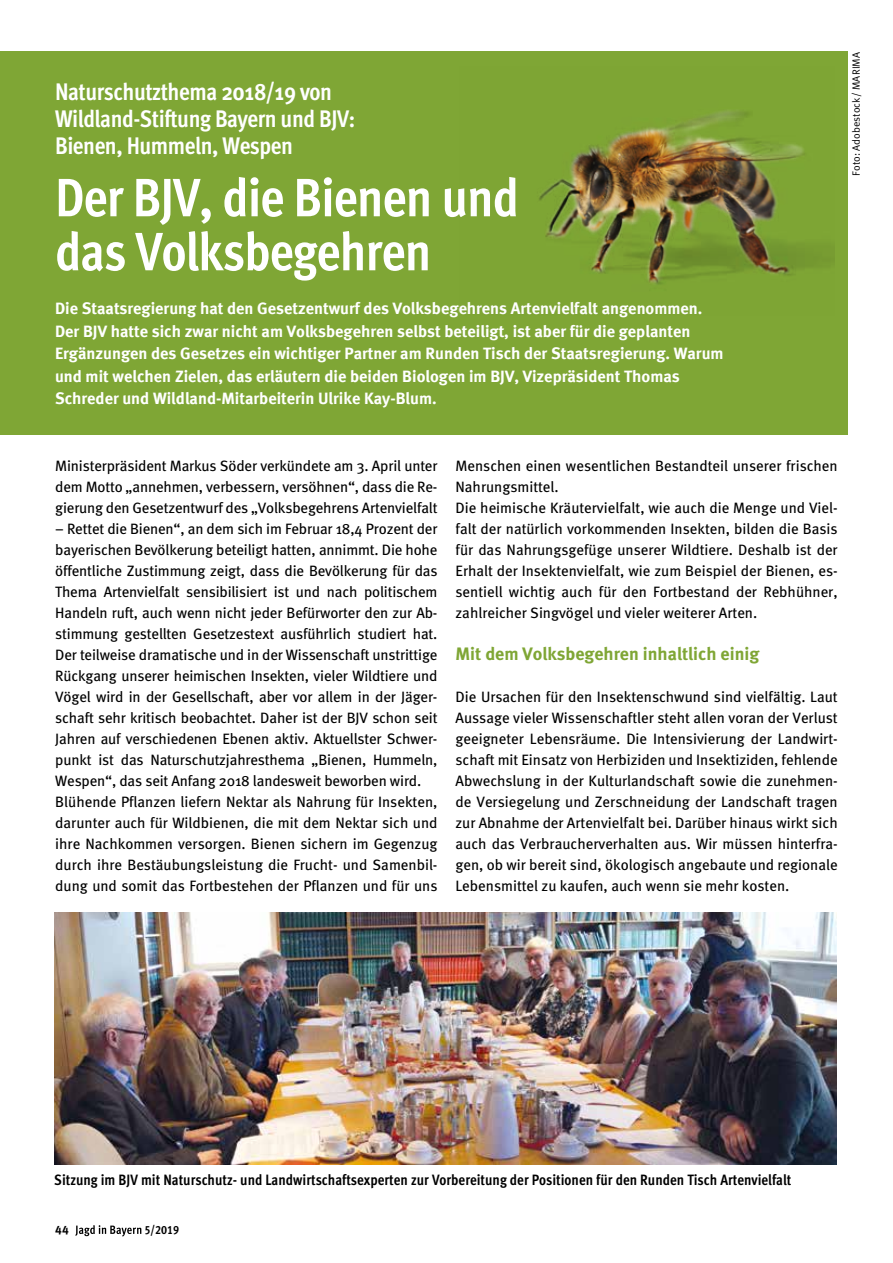
<style>
.page{position:relative;width:893px;height:1263px;background:#fff}
.page>*{position:absolute;margin:0;border:0;box-sizing:border-box;transform-origin:0 0}
.t1{font:700 54px/54px "Meta Cond";letter-spacing:-.02em;color:#fff}
.t2{font:700 24px/27px "Meta Cond";letter-spacing:-.02em;color:#fff}
.t3{font:700 18px "Meta";color:#7fa635}
.t4{font:16.5px/22.5px "Meta Bold LF";color:#fff}
.t5{font:15px/21px "Meta";letter-spacing:-.01em;color:#000;text-align:justify}
.t6{font:700 15px "Meta Cond";color:#000}
.t7{font:12px "Meta Cond Bold LF";color:#000}
.t8{font:12px "Meta Bold LF";color:#000}
.t9{font:10.5px "Meta Normal";letter-spacing:.01em;color:#000}
</style>
<div class="page">
<svg style="left:75px;top:1225px;width:66px;height:11px"></svg>
<img style="left:54px;top:912px;width:782px;height:252px">
<div style="left:0;top:51px;width:847px;height:383px;background:#7fa635"></div>
<img style="left:539px;top:110px;width:295px;height:174px">
<h2 class="t2" style="left:55px;top:78px;width:302px">Naturschutzthema 2018/19 von<br>Wildland-Stiftung Bayern und BJV:<br>Bienen, Hummeln, Wespen</h2>
<h1 class="t1" style="left:55px;top:170px;width:465px">Der BJV, die Bienen und das Volksbegehren</h1>
<p class="t4" style="left:55px;top:297px;width:670px">Die Staatsregierung hat den Gesetzentwurf des Volksbegehrens Artenvielfalt angenommen.<br>Der BJV hatte sich zwar nicht am Volksbegehren selbst beteiligt, ist aber für die geplanten Ergänzungen des Gesetzes ein wichtiger Partner am Runden Tisch der Staatsregierung. Warum und mit welchen Zielen, das erläutern die beiden Biologen im BJV, Vizepräsident Thomas Schreder und Wildland-Mitarbeiterin Ulrike Kay-Blum.</p>
<p class="t9" style="left:850px;top:176px;width:126px;rotate:-90deg">Foto: Adobestock/ MARIMA</p>
<p class="t5" style="left:55px;top:455px;width:384px">Ministerpräsident Markus Söder verkündete am 3. April unter dem Motto „annehmen, verbessern, versöhnen“, dass die Re&shy;gierung den Gesetzentwurf des „Volksbegehrens Artenvielfalt</p>
<p class="t5" style="left:55px;top:518px;width:384px;text-align:left">– Rettet die Bienen“, an dem sich im Februar 18,4 Prozent der bayerischen Bevölkerung beteiligt hatten, annimmt. Die hohe öffentliche Zustimmung zeigt, dass die Bevölkerung für das Thema Artenvielfalt sensibilisiert ist und nach politischem Handeln ruft, auch wenn nicht jeder Befürworter den zur Ab&shy;stimmung gestellten Gesetzestext ausführlich studiert hat.<br>Der teilweise dramatische und in der Wissenschaft unstrittige Rückgang unserer heimischen Insekten, vieler Wildtiere und Vögel wird in der Gesellschaft, aber vor allem in der Jäger&shy;schaft sehr kritisch beobachtet. Daher ist der BJV schon seit Jahren auf verschiedenen Ebenen aktiv. Aktuellster Schwer&shy;punkt ist das Naturschutzjahresthema „Bienen, Hummeln, Wespen“, das seit Anfang 2018 landesweit beworben wird.<br>Blühende Pflanzen liefern Nektar als Nahrung für Insekten, darunter auch für Wildbienen, die mit dem Nektar sich und ihre Nachkommen versorgen. Bienen sichern im Gegenzug durch ihre Bestäubungsleistung die Frucht- und Samenbil&shy;dung und somit das Fortbestehen der Pflanzen und für uns</p>
<p class="t5" style="left:455px;top:455px;width:384px;text-align:left">Menschen einen wesentlichen Bestandteil unserer frischen Nahrungsmittel.<br>Die heimische Kräutervielfalt, wie auch die Menge und Viel&shy;falt der natürlich vorkommenden Insekten, bilden die Basis für das Nahrungsgefüge unserer Wildtiere. Deshalb ist der Erhalt der Insektenvielfalt, wie zum Beispiel der Bienen, es&shy;sentiell wichtig auch für den Fortbestand der Rebhühner, zahlreicher Singvögel und vieler weiterer Arten.</p>
<p class="t3" style="left:455px;top:643px;width:305px">Mit dem Volksbegehren inhaltlich einig</p>
<p class="t5" style="left:455px;top:686px;width:384px">Die Ursachen für den Insektenschwund sind vielfältig. Laut Aussage vieler Wissenschaftler steht allen voran der Verlust geeigneter Lebensräume. Die Intensivierung der Landwirt&shy;schaft mit Einsatz von Herbiziden und Insektiziden, fehlende Abwechslung in der Kulturlandschaft sowie die zunehmen&shy;de Versiegelung und Zerschneidung der Landschaft tragen zur Abnahme der Artenvielfalt bei. Darüber hinaus wirkt sich auch das Verbraucherverhalten aus. Wir müssen hinterfra&shy;gen, ob wir bereit sind, ökologisch angebaute und regionale Lebensmittel zu kaufen, auch wenn sie mehr kosten.</p>
<p class="t6" style="left:54px;top:1171px;width:739px">Sitzung im BJV mit Naturschutz- und Landwirtschaftsexperten zur Vorbereitung der Positionen für den Runden Tisch Artenvielfalt</p>
<p class="t8" style="left:55px;top:1223px;width:15px">44</p>
<p class="t7" style="left:145px;top:1223px;width:36px">5/2019</p>
</div>
